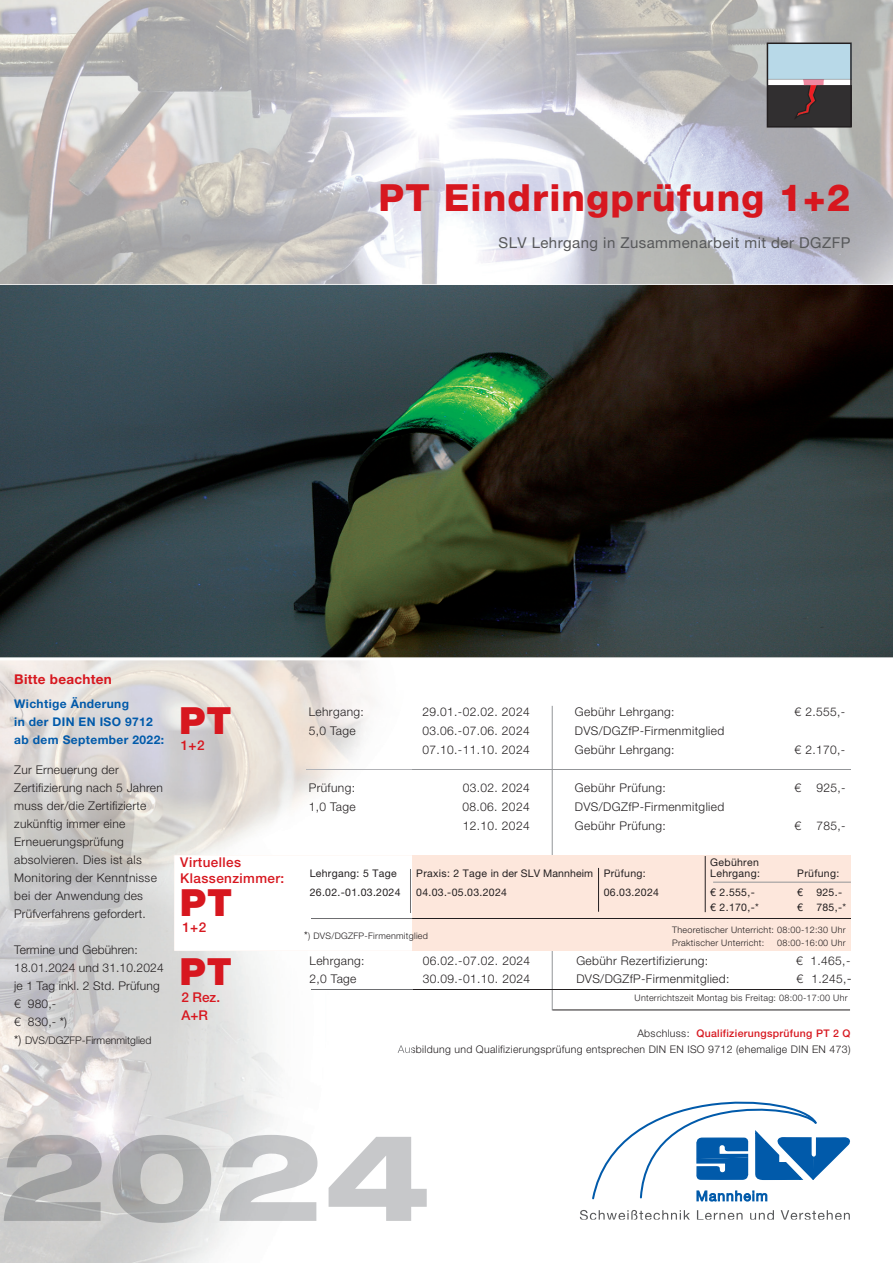
<style>
.page{position:relative;width:893px;height:1263px;background:#fff}
.page>*{position:absolute;margin:0;border:0;box-sizing:border-box;transform-origin:0 0}
.t1{font:800 37.5px "Helvetica Neue LT Pro";letter-spacing:.03em;color:#d7171f}
.t2{font:900 37.5px "Helvetica Neue LT Pro";color:#d7171f}
.t3{font:15px "Helvetica Neue LT Pro";letter-spacing:.03em;color:#57585a}
.t4{font:500 13.5px/18px "Helvetica Neue LT Pro";letter-spacing:.03em;color:#d7171f}
.t5{font:700 13.5px "Helvetica Neue LT Pro";letter-spacing:.02em;color:#d7171f}
.t6{font:300 12px/18px "Helvetica Neue LT Pro";letter-spacing:.03em;color:#231f20}
.t7{font:300 12px/18px "Helvetica Neue LT Pro";letter-spacing:.01em;color:#231f20}
.t8{font:700 12px/18px "Helvetica Neue LT Pro";letter-spacing:.03em;color:#015aaa}
.t9{font:10.5px "Helvetica Neue LT Pro";letter-spacing:.03em;color:#231f20}
.t10{font:300 10.5px/15.8px "Helvetica Neue LT Pro";letter-spacing:.03em;color:#231f20;text-align:right}
.t11{font:300 10.5px "Helvetica Neue LT Pro";color:#231f20}
.t12{font:300 9px/12.8px "Helvetica Neue LT Pro";letter-spacing:.03em;color:#231f20}
.s1{font-weight:400}
.s2{font-weight:400;font-size:12px}
.s3{font-size:12px}
.s4{font-weight:400;font-size:10.5px}
.s5{font-size:13.5px}
.s6{font-weight:500;color:#d7171f}
</style>
<div class="page">
<img style="left:0;top:0;width:735px;height:284px">
<img style="left:735px;top:0;width:158px;height:894px">
<img style="left:579px;top:1201px;width:262px;height:19px">
<svg style="left:592px;top:1101px;width:258px;height:100px"></svg>
<svg style="left:580px;top:1210px;width:110px;height:9px"></svg>
<svg style="left:697px;top:1210px;width:45px;height:9px"></svg>
<svg style="left:750px;top:1210px;width:24px;height:9px"></svg>
<svg style="left:781px;top:1210px;width:69px;height:9px"></svg>
<img style="left:770px;top:46px;width:79px;height:79px">
<div style="left:767px;top:43px;width:85px;height:85px;border:2px solid #231f20"></div>
<hr style="left:552px;top:706px;width:1px;height:304px;background:#939598">
<hr style="left:307px;top:769px;width:544px;height:1px;background:#939598">
<hr style="left:0;top:284px;width:893px;height:3px;background:#fff">
<hr style="left:552px;top:1010px;width:298px;height:1px;background:#231f20">
<div style="left:174px;top:855px;width:676px;height:96px;background:#fde7dc"></div>
<hr style="left:598px;top:868px;width:1px;height:44px;background:#231f20">
<hr style="left:705px;top:856px;width:1px;height:56px;background:#231f20">
<hr style="left:713px;top:882px;width:138px;height:1px;background:#939598">
<hr style="left:312px;top:919px;width:538px;height:1px;background:#231f20">
<hr style="left:311px;top:989px;width:539px;height:1px;background:#231f20">
<img style="left:0;top:660px;width:361px;height:500px">
<img style="left:361px;top:661px;width:51px;height:392px">
<img style="left:398px;top:1045px;width:14px;height:8px">
<hr style="left:307px;top:769px;width:105px;height:1px;background:#b2b3b7">
<div style="left:174px;top:855px;width:238px;height:96px;background:#fff"></div>
<hr style="left:410px;top:869px;width:1px;height:43px;background:#6d6e71">
<hr style="left:312px;top:919px;width:100px;height:1px;background:#6d6e71">
<img style="left:412px;top:1189px;width:15px;height:18px">
<img style="left:4px;top:1135px;width:408px;height:88px">
<img style="left:0;top:286px;width:893px;height:371px">
<hr style="left:0;top:657px;width:893px;height:3px;background:#fff">
<h1 class="t1" style="left:379px;top:175px;width:473px">PT Eindringprüfung 1+2</h1>
<p class="t3" style="left:498px;top:234px;width:353px">SLV Lehrgang in Zusammenarbeit mit der DGZFP</p>
<p class="t5" style="left:14px;top:670px;width:99px">Bitte beachten</p>
<p class="t8" style="left:14px;top:694px;width:151px">Wichtige Änderung<br>in der DIN EN ISO 9712 ab dem September 2022:</p>
<p class="t6" style="left:14px;top:760px;width:150px">Zur Erneuerung der<br>Zertifizierung nach 5 Jahren muss der/die Zertifizierte zukünftig immer eine<br>Erneuerungsprüfung absolvieren. Dies ist als<br>Monitoring der Kenntnisse bei der Anwendung des<br>Prüfverfahrens gefordert.</p>
<p class="t7" style="left:14px;top:940px;width:151px">Termine und Gebühren:<br>18.01.2024 und 31.10.2024 je 1 Tag inkl. 2 Std. Prüfung € 980,-<br>€ 830,- <span class="s1">*</span>)</p>
<p class="t11" style="left:14px;top:1033px;width:139px"><span class="s2">*</span><span class="s3">)</span> DVS/DGZFP-Firmenmitglied</p>
<h1 class="t2" style="left:179px;top:698px;width:54px">PT</h1>
<p class="t4" style="left:181px;top:736px;width:25px">1+2</p>
<p class="t4" style="left:180px;top:854px;width:106px;line-height:15.8px">Virtuelles<br>Klassenzimmer:</p>
<h1 class="t2" style="left:180px;top:881px;width:54px">PT</h1>
<p class="t4" style="left:182px;top:918px;width:25px">1+2</p>
<h1 class="t2" style="left:180px;top:950px;width:54px">PT</h1>
<p class="t4" style="left:181px;top:988px;width:40px">2 Rez.<br>A+R</p>
<p class="t6" style="left:309px;top:703px;width:57px">Lehrgang:</p>
<p class="t6" style="left:422px;top:703px;width:109px">29.01.-02.02. 2024</p>
<p class="t6" style="left:309px;top:721px;width:48px">5,0 Tage</p>
<p class="t6" style="left:422px;top:721px;width:109px;line-height:18.8px">03.06.-07.06. 2024<br>07.10.-11.10. 2024</p>
<p class="t6" style="left:309px;top:779px;width:48px">Prüfung:</p>
<p class="t6" style="left:463px;top:779px;width:68px">03.02. 2024</p>
<p class="t6" style="left:309px;top:798px;width:49px">1,0 Tage</p>
<p class="t6" style="left:462px;top:797px;width:69px;line-height:18.8px">08.06. 2024<br>12.10. 2024</p>
<p class="t6" style="left:575px;top:703px;width:101px">Gebühr Lehrgang:</p>
<p class="t6" style="left:795px;top:703px;width:52px">€ 2.555,-</p>
<p class="t6" style="left:575px;top:721px;width:151px;line-height:18.8px">DVS/DGZfP-Firmenmitglied<br>Gebühr Lehrgang:</p>
<p class="t6" style="left:795px;top:740px;width:52px">€ 2.170,-</p>
<p class="t6" style="left:575px;top:779px;width:92px">Gebühr Prüfung:</p>
<p class="t6" style="left:795px;top:779px;width:8px">€</p>
<p class="t6" style="left:816px;top:779px;width:31px">925,-</p>
<p class="t6" style="left:575px;top:797px;width:151px;line-height:18.8px">DVS/DGZfP-Firmenmitglied<br>Gebühr Prüfung:</p>
<p class="t6" style="left:795px;top:816px;width:8px">€</p>
<p class="t6" style="left:816px;top:816px;width:31px">785,-</p>
<p class="t9" style="left:710px;top:856px;width:50px">Gebühren</p>
<p class="t9" style="left:310px;top:867px;width:88px">Lehrgang: 5 Tage</p>
<p class="t9" style="left:416px;top:867px;width:231px">Praxis: 2 Tage in der SLV Mannheim Prüfung:</p>
<p class="t9" style="left:710px;top:867px;width:51px">Lehrgang:</p>
<p class="t9" style="left:797px;top:867px;width:44px">Prüfung:</p>
<p class="t9" style="left:310px;top:886px;width:92px">26.02.-01.03.2024</p>
<p class="t9" style="left:416px;top:886px;width:92px">04.03.-05.03.2024</p>
<p class="t9" style="left:604px;top:886px;width:57px">06.03.2024</p>
<p class="t9" style="left:710px;top:886px;width:46px">€ 2.555,-</p>
<p class="t9" style="left:797px;top:886px;width:7px">€</p>
<p class="t9" style="left:816px;top:886px;width:27px">925.-</p>
<p class="t9" style="left:710px;top:901px;width:50px">€ 2.170,-*</p>
<p class="t9" style="left:797px;top:901px;width:7px">€</p>
<p class="t9" style="left:816px;top:901px;width:31px">785,-*</p>
<p class="t12" style="left:304px;top:929px;width:125px"><span class="s4">*</span>) DVS/DGZFP-Firmenmitglied</p>
<p class="t12" style="left:672px;top:923px;width:175px">Theoretischer Unterricht: 08:00-12:30 Uhr<br>Praktischer Unterricht:</p>
<p class="t12" style="left:777px;top:936px;width:70px">08:00-16:00 Uhr</p>
<p class="t6" style="left:309px;top:951px;width:57px">Lehrgang:</p>
<p class="t6" style="left:423px;top:951px;width:109px">06.02.-07.02. 2024</p>
<p class="t6" style="left:309px;top:970px;width:49px">2,0 Tage</p>
<p class="t6" style="left:423px;top:970px;width:109px">30.09.-01.10. 2024</p>
<p class="t6" style="left:576px;top:951px;width:133px">Gebühr Rezertifizierung:</p>
<p class="t6" style="left:796px;top:951px;width:56px">€ 1.465,-</p>
<p class="t6" style="left:576px;top:970px;width:155px">DVS/DGZfP-Firmenmitglied:</p>
<p class="t6" style="left:796px;top:970px;width:57px">€ 1.245,<span class="s5">-</span></p>
<p class="t12" style="left:635px;top:991px;width:215px">Unterrichtszeit Montag bis Freitag: 08:00-17:00 Uhr</p>
<p class="t10" style="left:398px;top:1025px;width:454px">Abschluss: <span class="s6">Qualifizierungsprüfung PT 2 Q<br></span>Ausbildung und Qualifizierungsprüfung entsprechen DIN EN ISO 9712 (ehemalige DIN EN 473)</p>
</div>
